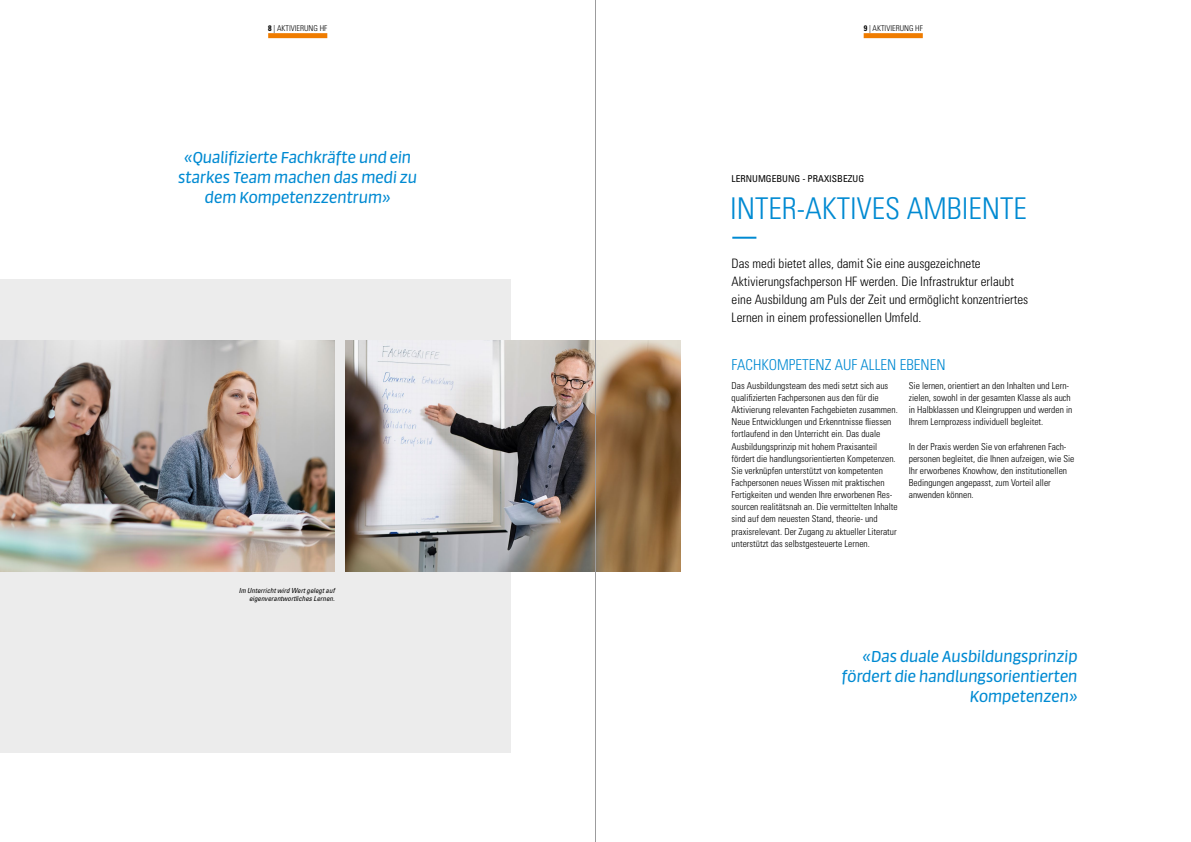
<style>
.page{position:relative;width:1191px;height:842px;background:#fff}
.page>*{position:absolute;margin:0;border:0;box-sizing:border-box;transform-origin:0 0}
.t1{font:300 condensed 30px "Univers";color:#008ad2}
.t2{font:italic 15px/20px "Sanuk Round";color:#008ad2;text-align:center}
.t3{font:300 condensed 15px "Univers";color:#008ad2}
.t4{font:300 condensed 13px/18px "Univers";color:#000}
.t5{font:300 condensed 9.5px/12.2px "Univers";color:#000}
.t6{font:condensed 9.5px "Univers";color:#000}
.t7{font:300 condensed 8px "Univers";color:#000}
.t8{font:italic condensed 7px/8px "Univers";color:#000;text-align:right}
.s1{font-weight:700}
</style>
<div class="page">
<div style="left:268px;top:33px;width:59px;height:5px;background:#ef7c00"></div>
<div style="left:863px;top:33px;width:59px;height:5px;background:#ef7c00"></div>
<div style="left:0;top:279px;width:510px;height:474px;background:#ececec"></div>
<hr style="left:732px;top:237px;width:24px;height:2px;background:#008ad2">
<img style="left:0;top:340px;width:334px;height:231px">
<img style="left:346px;top:340px;width:334px;height:231px">
<hr style="left:595px;top:0;width:1px;height:842px;background:#9c9c9d">
<p class="t7" style="left:268px;top:23px;width:61px"><span class="s1">8</span> | AKTIVIERUNG HF</p>
<p class="t7" style="left:863px;top:23px;width:61px"><span class="s1">9</span> | AKTIVIERUNG HF</p>
<h2 class="t2" style="left:178px;top:147px;width:240px">«Qualifizierte Fachkräfte und ein starkes Team machen das medi zu dem Kompetenzzentrum»</h2>
<p class="t8" style="left:239px;top:586px;width:97px">Im Unterricht wird Wert gelegt auf eigenverantwortliches Lernen.</p>
<p class="t6" style="left:731px;top:173px;width:134px">LERNUMGEBUNG - PRAXISBEZUG</p>
<h1 class="t1" style="left:730px;top:190px;width:298px">INTER-AKTIVES AMBIENTE</h1>
<h3 class="t4" style="left:731px;top:254px;width:298px">Das medi bietet alles, damit Sie eine ausgezeichnete Aktivierungsfachperson HF werden. Die Infrastruktur erlaubt eine Ausbildung am Puls der Zeit und ermöglicht konzentriertes Lernen in einem professionellen Umfeld.</h3>
<h2 class="t3" style="left:731px;top:355px;width:215px">FACHKOMPETENZ AUF ALLEN EBENEN</h2>
<p class="t5" style="left:731px;top:379px;width:168px">Das Ausbildungsteam des medi setzt sich aus qualifizierten Fachpersonen aus den für die Aktivierung relevanten Fachgebieten zusammen.<br>Neue Entwicklungen und Erkenntnisse fliessen fortlaufend in den Unterricht ein. Das duale Ausbildungsprinzip mit hohem Praxisanteil fördert die handlungsorientierten Kompetenzen.<br>Sie verknüpfen unterstützt von kompetenten Fachpersonen neues Wissen mit praktischen Fertigkeiten und wenden Ihre erworbenen Res&shy;sourcen realitätsnah an. Die vermittelten Inhalte sind auf dem neuesten Stand, theorie- und praxisrelevant. Der Zugang zu aktueller Literatur unterstützt das selbstgesteuerte Lernen.</p>
<p class="t5" style="left:909px;top:379px;width:165px">Sie lernen, orientiert an den Inhalten und Lern&shy;zielen, sowohl in der gesamten Klasse als auch in Halbklassen und Kleingruppen und werden in Ihrem Lernprozess individuell begleitet.</p>
<p class="t5" style="left:909px;top:440px;width:167px">In der Praxis werden Sie von erfahrenen Fach&shy;personen begleitet, die Ihnen aufzeigen, wie Sie Ihr erworbenes Knowhow, den institutionellen Bedingungen angepasst, zum Vorteil aller anwenden können.</p>
<h2 class="t2" style="left:842px;top:646px;width:237px;text-align:right">«Das duale Ausbildungsprinzip fördert die handlungsorientierten<br>Kompetenzen»</h2>
</div>
